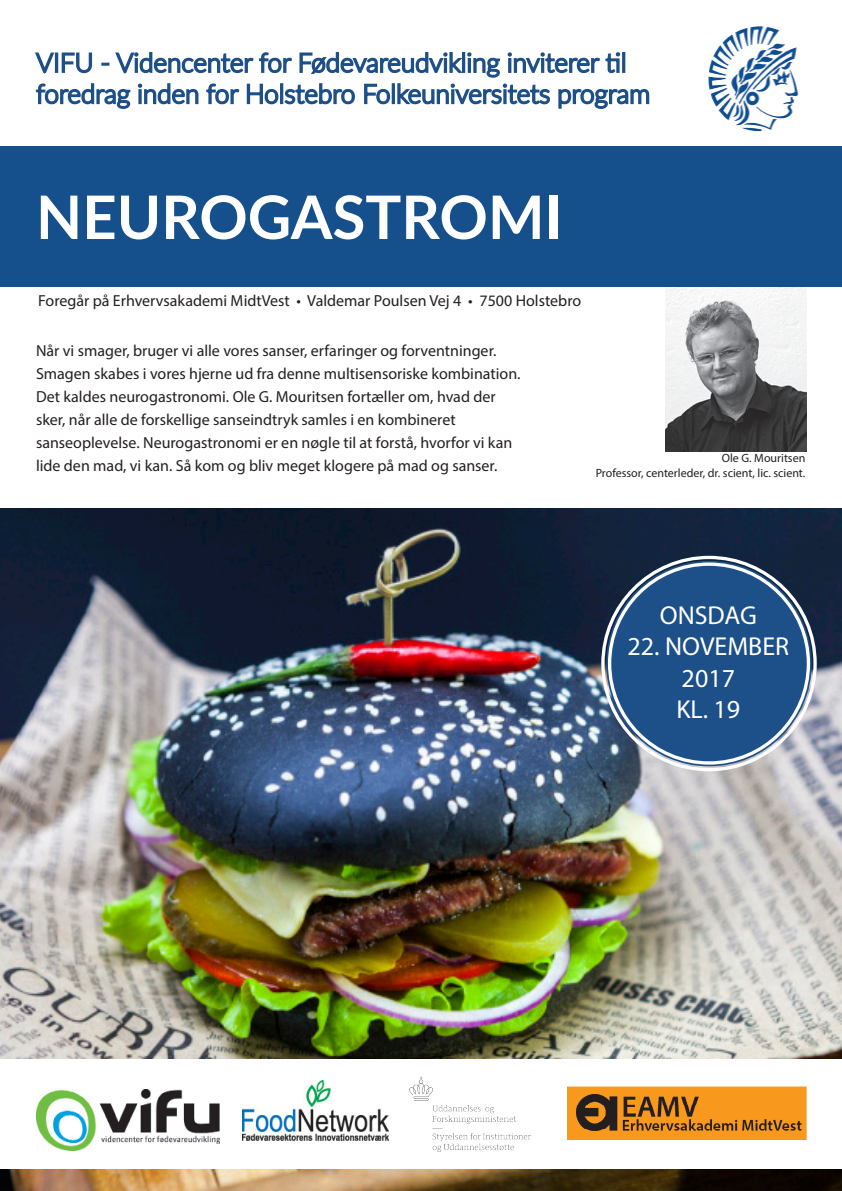
<style>
.page{position:relative;width:842px;height:1191px;background:#fff}
.page>*{position:absolute;margin:0;border:0;box-sizing:border-box;transform-origin:0 0}
.t1{font:700 60px "Lato";color:#fff}
.t2{font:26px "Myriad Pro";color:#fff}
.t3{font:16px/23px "Myriad Pro";color:#231f20}
.t4{font:12px "Myriad Pro";color:#231f20}
</style>
<div class="page">
<div style="left:0;top:146px;width:842px;height:140px;background:#154f8c"></div>
<img style="left:708px;top:26px;width:91px;height:106px">
<svg style="left:35px;top:52px;width:615px;height:57px"></svg>
<img style="left:665px;top:287px;width:141px;height:164px">
<img style="left:0;top:508px;width:842px;height:683px">
<div style="left:0;top:1059px;width:842px;height:109px;background:#fff"></div>
<img style="left:568px;top:1086px;width:239px;height:53px">
<img style="left:242px;top:1080px;width:146px;height:60px">
<img style="left:36px;top:1089px;width:184px;height:61px">
<img style="left:410px;top:1076px;width:121px;height:75px">
<div style="left:606px;top:561px;width:206px;height:205px;background:#1d4f88;border-radius:50%"></div>
<p class="t1" style="left:36px;top:173px;width:528px">NEUROGASTROMI</p>
<p class="t3" style="left:38px;top:288px;width:544px">Foregår på Erhvervsakademi MidtVest • Valdemar Poulsen Vej 4 • 7500 Holstebro</p>
<p class="t3" style="left:36px;top:339px;width:486px">Når vi smager, bruger vi alle vores sanser, erfaringer og forventninger.<br>Smagen skabes i vores hjerne ud fra denne multisensoriske kombination.<br>Det kaldes neurogastronomi. Ole G. Mouritsen fortæller om, hvad der sker, når alle de forskellige sanseindtryk samles i en kombineret sanseoplevelse. Neurogastronomi er en nøgle til at forstå, hvorfor vi kan lide den mad, vi kan. Så kom og bliv meget klogere på mad og sanser.</p>
<p class="t4" style="left:722px;top:451px;width:85px">Ole G. Mouritsen</p>
<p class="t4" style="left:596px;top:465px;width:211px">Professor, centerleder, dr. scient, lic. scient.</p>
<p class="t2" style="left:660px;top:599px;width:99px">ONSDAG</p>
<p class="t2" style="left:627px;top:630px;width:163px">22. NOVEMBER</p>
<p class="t2" style="left:682px;top:662px;width:55px">2017</p>
<p class="t2" style="left:676px;top:693px;width:65px">KL. 19</p>
</div>
